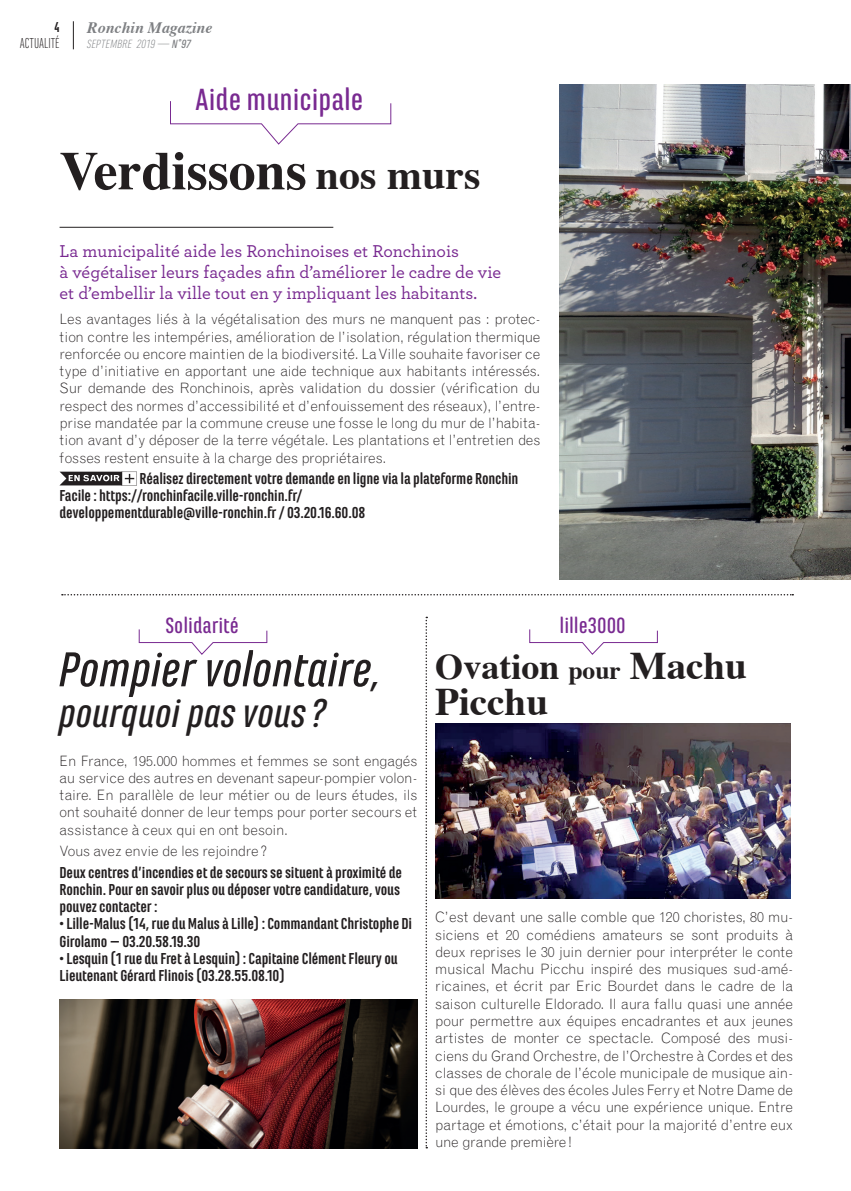
<style>
.page{position:relative;width:851px;height:1191px;background:#fff}
.page>*{position:absolute;margin:0;border:0;box-sizing:border-box;transform-origin:0 0}
.t1{font:700 54px "Times";color:#231f20}
.t2{font:italic 500 51px "Marianina FY";color:#231f20}
.t3{font:italic 500 42px "Marianina FY";color:#231f20}
.t4{font:700 39px "Times";color:#231f20}
.t5{font:700 36px "Times";color:#231f20}
.t6{font:500 31.95px "Marianina FY";color:#792a91}
.t7{font:500 22.95px "Marianina FY";color:#792a91}
.t8{font:500 18px/21px "Archer Pro";color:#792a91}
.t9{font:700 16.5px/17.2px "Marianina FY";letter-spacing:-.01em;color:#231f20}
.t10{font:italic 700 15.9px "Times";color:#7e8083}
.t11{font:300 15px "Marianina Cn FY";color:#231f20}
.t12{font:700 15px "Marianina Cn FY";color:#231f20}
.t13{font:300 14.25px/17.2px "Grotesque MT Std";letter-spacing:-.01em;color:#231f20;text-align:justify}
.t14{font:italic 300 12.45px "Marianina FY";color:#7e8083}
.s1{font-weight:500}
.s2{font-size:42px}
.s3{font-size:46.5px}
.s4{font-size:25.5px}
.s5{font-size:39px}
</style>
<div class="page">
<hr style="left:60px;top:227px;width:273px;height:1px;background:#231f20">
<svg style="left:60px;top:471px;width:77px;height:14px"></svg>
<svg style="left:62px;top:594px;width:731px;height:1px"></svg>
<img style="left:60px;top:999px;width:357px;height:149px">
<img style="left:435px;top:723px;width:355px;height:175px">
<svg style="left:425px;top:616px;width:2px;height:532px"></svg>
<svg style="left:138px;top:629px;width:129px;height:26px"></svg>
<svg style="left:529px;top:629px;width:129px;height:26px"></svg>
<svg style="left:170px;top:101px;width:221px;height:44px"></svg>
<img style="left:559px;top:84px;width:291px;height:495px">
<svg style="left:73px;top:21px;width:1px;height:28px"></svg>
<p class="t12" style="left:55px;top:19px;width:7px">4</p>
<p class="t11" style="left:20px;top:35px;width:41px">ACTUALITÉ</p>
<p class="t10" style="left:87px;top:13px;width:127px">Ronchin Magazine</p>
<p class="t14" style="left:87px;top:37px;width:106px">SEPTEMBRE 2019 — <span class="s1">N°97</span></p>
<h3 class="t6" style="left:195px;top:82px;width:170px">Aide municipale</h3>
<h1 class="t1" style="left:60px;top:119px;width:422px">Verdissons <span class="s2">nos murs</span></h1>
<p class="t8" style="left:60px;top:239px;width:443px">La municipalité aide les Ronchinoises et Ronchinois<br>à végétaliser leurs façades afin d’améliorer le cadre de vie et d’embellir la ville tout en y impliquant les habitants.</p>
<p class="t13" style="left:60px;top:311px;width:482px">Les avantages liés à la végétalisation des murs ne manquent pas : protec&shy;tion contre les intempéries, amélioration de l’isolation, régulation thermique renforcée ou encore maintien de la biodiversité. La Ville souhaite favoriser ce type d’initiative en apportant une aide technique aux habitants intéressés.<br>Sur demande des Ronchinois, après validation du dossier (vérification du respect des normes d’accessibilité et d’enfouissement des réseaux), l’entre&shy;prise mandatée par la commune creuse une fosse le long du mur de l’habita&shy;tion avant d’y déposer de la terre végétale. Les plantations et l’entretien des fosses restent ensuite à la charge des propriétaires.</p>
<p class="t9" style="left:60px;top:470px;width:460px;text-indent:80px">Réalisez directement votre demande en ligne via la plateforme Ronchin<br>Facile : https://ronchinfacile.ville-ronchin.fr/ developpementdurable@ville-ronchin.fr / 03.20.16.60.08</p>
<h3 class="t7" style="left:165px;top:613px;width:75px">Solidarité</h3>
<h3 class="t7" style="left:559px;top:613px;width:68px">lille3000</h3>
<h2 class="t2" style="left:60px;top:641px;width:324px">Pompier volontaire<span class="s3">,</span></h2>
<h3 class="t3" style="left:60px;top:690px;width:269px">pourquoi pas vous?</h3>
<p class="t13" style="left:60px;top:752px;width:359px">En France, 195.000 hommes et femmes se sont engagés au service des autres en devenant sapeur-pompier volon&shy;taire. En parallèle de leur métier ou de leurs études, ils ont souhaité donner de leur temps pour porter secours et assistance à ceux qui en ont besoin.</p>
<p class="t13" style="left:60px;top:842px;width:209px">Vous avez envie de les rejoindre?</p>
<p class="t9" style="left:60px;top:863px;width:344px;text-align:justify">Deux centres d’incendies et de secours se situent à proximité de Ronchin. Pour en savoir plus ou déposer votre candidature, vous pouvez contacter :</p>
<p class="t9" style="left:60px;top:915px;width:354px">• Lille-Malus (14, rue du Malus à Lille) : Commandant Christophe Di<br>Girolamo – 03.20.58.19.30</p>
<p class="t9" style="left:60px;top:949px;width:339px">• Lesquin (1 rue du Fret à Lesquin) : Capitaine Clément Fleury ou<br>Lieutenant Gérard Flinois (03.28.55.08.10)</p>
<h3 class="t5" style="left:435px;top:632px;width:313px">Ovation <span class="s4">pour</span> <span class="s5">Machu</span></h3>
<h3 class="t4" style="left:435px;top:665px;width:114px">Picchu</h3>
<p class="t13" style="left:435px;top:908px;width:359px">C’est devant une salle comble que 120 choristes, 80 mu&shy;siciens et 20 comédiens amateurs se sont produits à deux reprises le 30 juin dernier pour interpréter le conte musical Machu Picchu inspiré des musiques sud-amé&shy;ricaines, et écrit par Eric Bourdet dans le cadre de la saison culturelle Eldorado. Il aura fallu quasi une année pour permettre aux équipes encadrantes et aux jeunes artistes de monter ce spectacle. Composé des musi&shy;ciens du Grand Orchestre, de l’Orchestre à Cordes et des classes de chorale de l’école municipale de musique ain&shy;si que des élèves des écoles Jules Ferry et Notre Dame de Lourdes, le groupe a vécu une expérience unique. Entre partage et émotions, c’était pour la majorité d’entre eux une grande première!</p>
</div>
